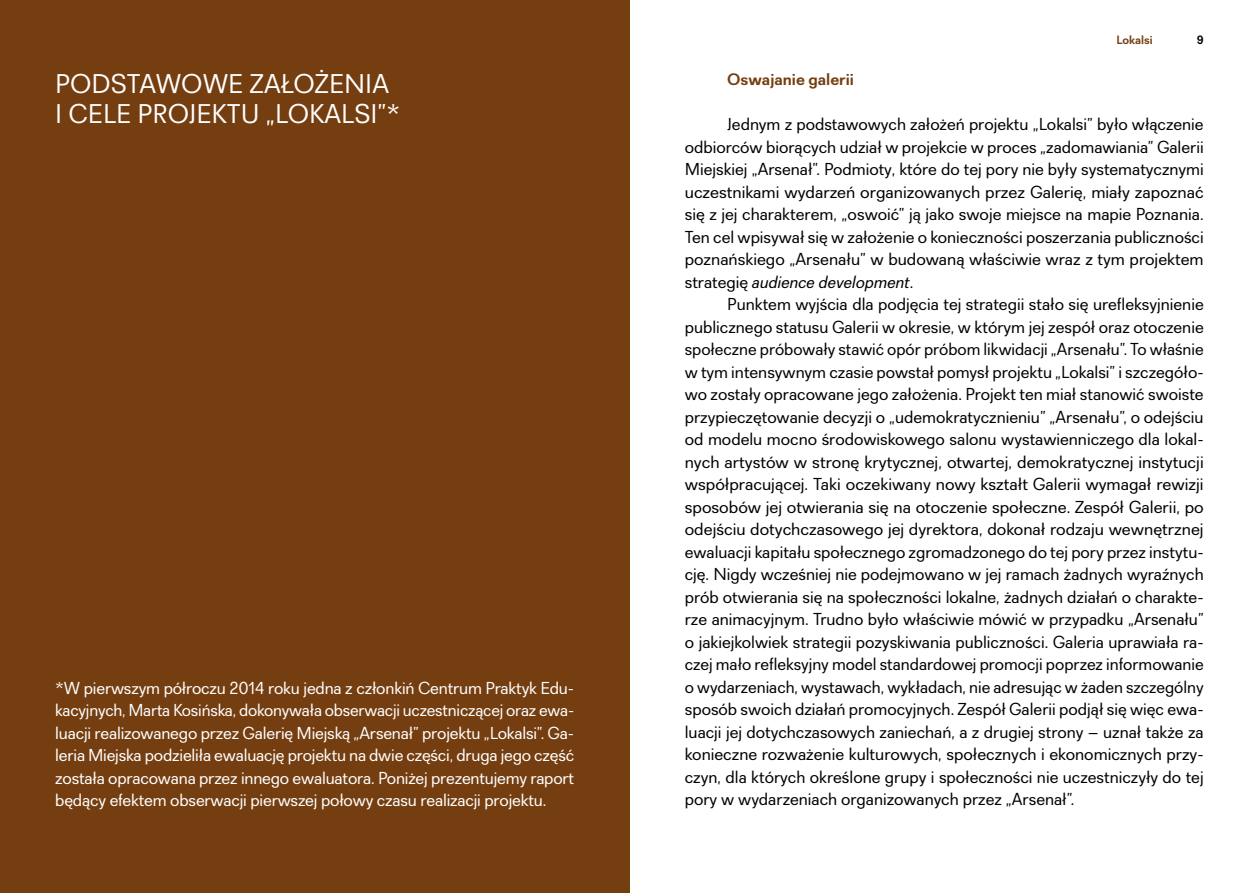
<style>
.page{position:relative;width:1259px;height:893px;background:#fff}
.page>*{position:absolute;margin:0;border:0;box-sizing:border-box;transform-origin:0 0}
.t1{font:27px/30.8px "Recta";color:#fff}
.t2{font:17.25px/22.5px "Recta";color:#000;text-align:justify}
.t3{font:17.25px/22.5px "Recta";letter-spacing:-.01em;color:#fff;text-align:justify}
.t4{font:700 16.5px "Recta";color:#753e10}
.t5{font:700 12px "Recta";color:#753e10}
.t6{font:700 12px "Recta";color:#000}
.s1{font-style:italic}
</style>
<div class="page">
<div style="left:0;top:0;width:629px;height:893px;background:#753e10"></div>
<h1 class="t1" style="left:55px;top:68px;width:331px">Podstawowe założen ia i cele</h1>
<h1 class="t1" style="left:137px;top:99px;width:65px">projekt</h1>
<h1 class="t1" style="left:241px;top:99px;width:161px">u „lokalsi”*</h1>
<p class="t3" style="left:55px;top:676px;width:520px">*W pierwszym półroczu 2014 roku jedna z członkiń Centrum Praktyk Edu&shy;kacyjnych, Marta Kosińska, dokonywała obserwacji uczestniczącej oraz ewa&shy;luacji realizowanego przez Galerię Miejską „Arsenał” projektu „Lokalsi”. Ga&shy;leria Miejska podzieliła ewaluację projektu na dwie części, druga jego część została opracowana przez innego ewaluatora. Poniżej prezentujemy raport będący efektem obserwacji pierwszej połowy czasu realizacji projektu.</p>
<p class="t5" style="left:1116px;top:32px;width:38px">Lokalsi</p>
<p class="t6" style="left:1196px;top:32px;width:8px">9</p>
<p class="t4" style="left:727px;top:70px;width:128px">Oswajanie galerii</p>
<p class="t2" style="left:685px;top:113px;width:520px;text-indent:43px">Jednym z podstawowych założeń projektu „Lokalsi” było włączenie odbiorców biorących udział w projekcie w proces „zadomawiania” Galerii Miejskiej „Arsenał”. Podmioty, które do tej pory nie były systematycznymi uczestnikami wydarzeń organizowanych przez Galerię, miały zapoznać się z jej charakterem, „oswoić” ją jako swoje miejsce na mapie Poznania.<br>Ten cel wpisywał się w założenie o konieczności poszerzania publiczności poznańskiego „Arsenału” w budowaną właściwie wraz z tym projektem strategię <span class="s1">audience development</span>.</p>
<p class="t2" style="left:685px;top:293px;width:520px;text-indent:43px">Punktem wyjścia dla podjęcia tej strategii stało się urefleksyjnienie publicznego statusu Galerii w okresie, w którym jej zespół oraz otoczenie społeczne próbowały stawić opór próbom likwidacji „Arsenału”. To właśnie w tym intensywnym czasie powstał pomysł projektu „Lokalsi” i szczegóło&shy;wo zostały opracowane jego założenia. Projekt ten miał stanowić swoiste przypieczętowanie decyzji o „udemokratycznieniu” „Arsenału”, o odejściu od modelu mocno środowiskowego salonu wystawienniczego dla lokal&shy;nych artystów w stronę krytycznej, otwartej, demokratycznej instytucji współpracującej. Taki oczekiwany nowy kształt Galerii wymagał rewizji sposobów jej otwierania się na otoczenie społeczne. Zespół Galerii, po odejściu dotychczasowego jej dyrektora, dokonał rodzaju wewnętrznej ewaluacji kapitału społecznego zgromadzonego do tej pory przez instytu&shy;cję. Nigdy wcześniej nie podejmowano w jej ramach żadnych wyraźnych prób otwierania się na społeczności lokalne, żadnych działań o charakte&shy;rze animacyjnym. Trudno było właściwie mówić w przypadku „Arsenału” o jakiejkolwiek strategii pozyskiwania publiczności. Galeria uprawiała ra&shy;czej mało refleksyjny model standardowej promocji poprzez informowanie o wydarzeniach, wystawach, wykładach, nie adresując w żaden szczególny sposób swoich działań promocyjnych. Zespół Galerii podjął się więc ewa&shy;luacji jej dotychczasowych zaniechań, a z drugiej strony – uznał także za konieczne rozważenie kulturowych, społecznych i ekonomicznych przy&shy;czyn, dla których określone grupy i społeczności nie uczestniczyły do tej pory w wydarzeniach organizowanych przez „Arsenał”.</p>
</div>
